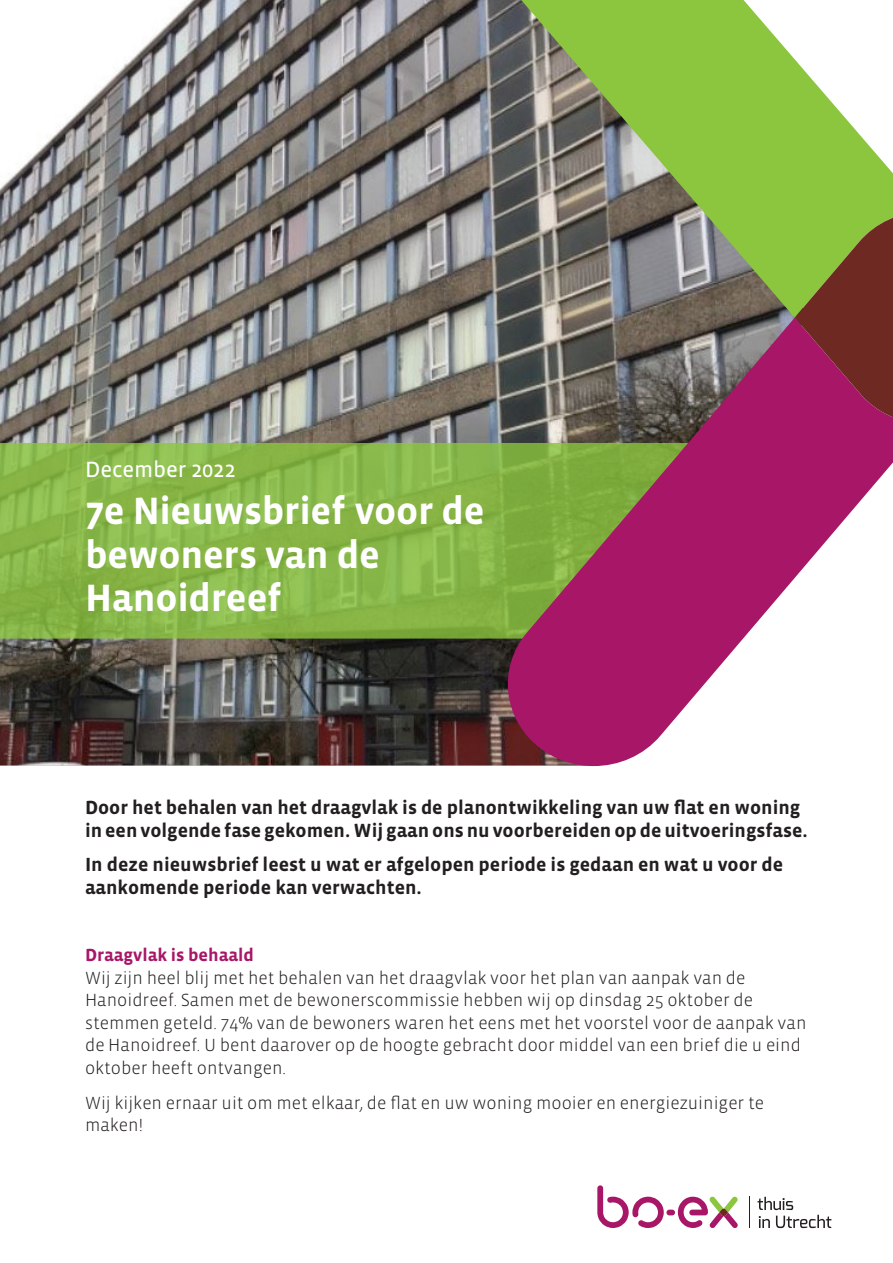
<style>
.page{position:relative;width:893px;height:1263px;background:#fff}
.page>*{position:absolute;margin:0;border:0;box-sizing:border-box;transform-origin:0 0}
.t1{font:700 39px/43.5px "Vista Sans OTCE";letter-spacing:-.01em;color:#fff}
.t2{font:22.5px "Vista Sans OTCE";letter-spacing:-.005em;color:#fff}
.t3{font:700 19.5px/22.5px "Vista Sans OTCE";color:#231f20}
.t4{font:300 18px/22.5px "Vista Sans OTCE";color:#231f20}
.t5{font:700 18px "Vista Sans OTCE";color:#a81667}
</style>
<div class="page">
<div style="left:666px;top:1209px;width:9px;height:6px;background:#a81667;border-radius:3px"></div>
<svg style="left:597px;top:1185px;width:67px;height:43px"></svg>
<svg style="left:757px;top:1197px;width:74px;height:31px"></svg>
<hr style="left:749px;top:1197px;width:1px;height:31px;background:#231f20">
<svg style="left:678px;top:1197px;width:60px;height:31px"></svg>
<img style="left:0;top:0;width:497px;height:765px">
<svg style="left:0;top:443px;width:497px;height:196px;background:#88b749"></svg>
<svg style="left:497px;top:424px;width:396px;height:342px"></svg>
<svg style="left:494px;top:0;width:399px;height:424px;background:#899768"></svg>
<svg style="left:795px;top:212px;width:98px;height:212px;background:#824939"></svg>
<p class="t2" style="left:85px;top:456px;width:152px">December 2022</p>
<p class="t1" style="left:85px;top:489px;width:401px">7e Nieuwsbrief voor de bewoners van de</p>
<p class="t1" style="left:85px;top:576px;width:198px">Hanoidreef</p>
<p class="t3" style="left:85px;top:796px;width:724px">Door het behalen van het draagvlak is de planontwikkeling van uw flat en woning in een volgende fase gekomen. Wij gaan ons nu voorbereiden op de uitvoeringsfase.</p>
<p class="t3" style="left:85px;top:853px;width:700px">In deze nieuwsbrief leest u wat er afgelopen periode is gedaan en wat u voor de aankomende periode kan verwachten.</p>
<p class="t5" style="left:85px;top:945px;width:170px">Draagvlak is behaald</p>
<p class="t4" style="left:85px;top:966px;width:723px">Wij zijn heel blij met het behalen van het draagvlak voor het plan van aanpak van de Hanoidreef. Samen met de bewonerscommissie hebben wij op dinsdag 25 oktober de stemmen geteld. 74% van de bewoners waren het eens met het voorstel voor de aanpak van de Hanoidreef. U bent daarover op de hoogte gebracht door middel van een brief die u eind oktober heeft ontvangen.</p>
<p class="t4" style="left:85px;top:1091px;width:680px">Wij kijken ernaar uit om met elkaar, de flat en uw woning mooier en energiezuiniger te maken!</p>
</div>
